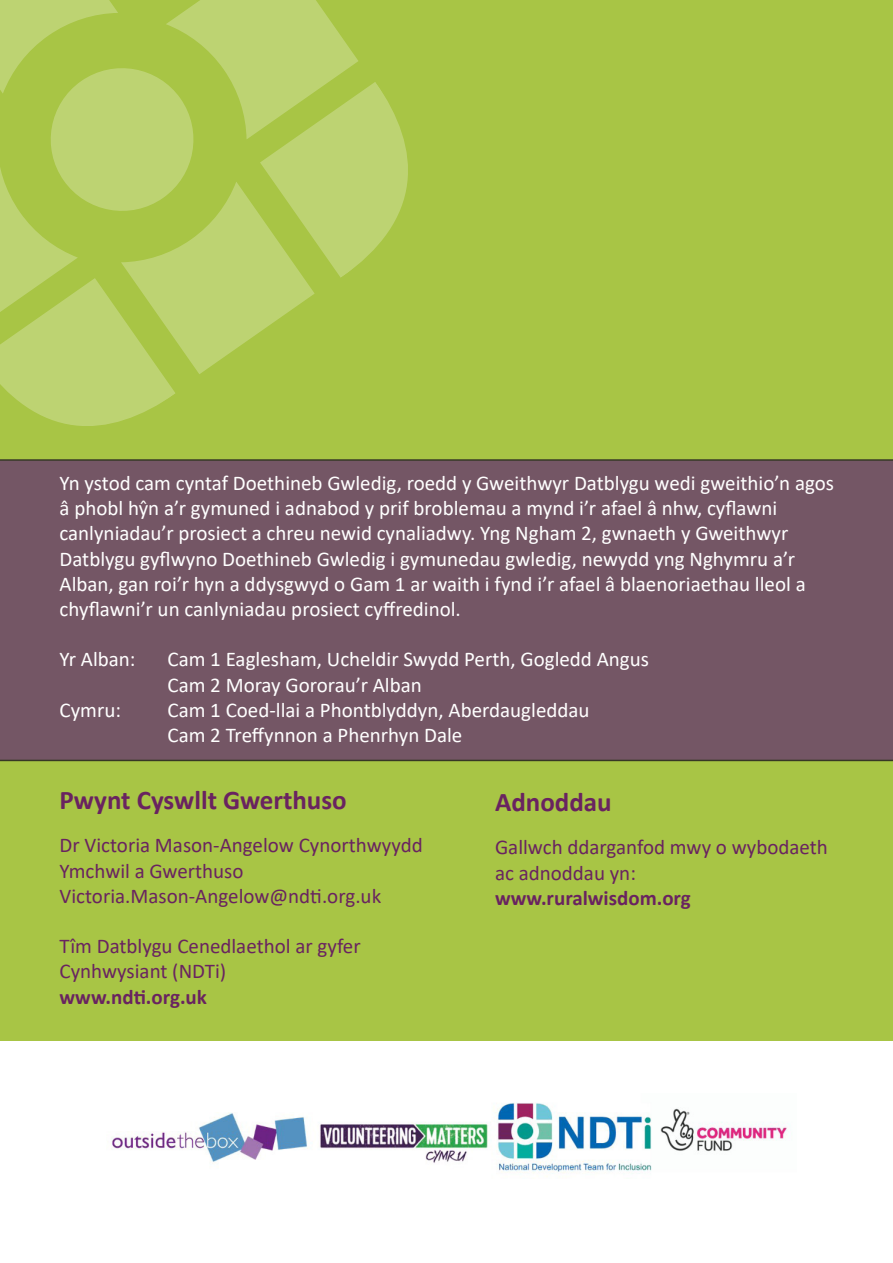
<style>
.page{position:relative;width:893px;height:1263px;background:#fff}
.page>*{position:absolute;margin:0;border:0;box-sizing:border-box;transform-origin:0 0}
.t1{font:700 27px "Calibri";color:#692360}
.t2{font:21px "Calibri";color:#fff}
.t3{font:21px/25.2px "Calibri";color:#692360}
.t4{font:700 21px "Calibri";color:#692360}
</style>
<div class="page">
<div style="left:0;top:0;width:893px;height:552px;background:#a8c545"></div>
<img style="left:110px;top:1102px;width:679px;height:75px">
<div style="left:0;top:536px;width:893px;height:505px;background:#a8c545"></div>
<div style="left:0;top:459px;width:893px;height:302px;background:#745665"></div>
<svg style="left:0;top:0;width:408px;height:426px"></svg>
<p class="t2" style="left:60px;top:468px;width:776px">Yn ystod cam cyntaf Doethineb Gwledig, roedd y Gweithwyr Datblygu wedi gweithio’n agos</p>
<p class="t2" style="left:60px;top:493px;width:719px">â phobl hŷn a’r gymuned i adnabod y prif broblemau a mynd i’r afael â nhw, cyflawni</p>
<p class="t2" style="left:60px;top:519px;width:730px">canlyniadau’r prosiect a chreu newid cynaliadwy. Yng Ngham 2, gwnaeth y Gweithwyr</p>
<p class="t2" style="left:60px;top:544px;width:737px">Datblygu gyflwyno Doethineb Gwledig i gymunedau gwledig, newydd yng Nghymru a’r</p>
<p class="t2" style="left:60px;top:569px;width:748px">Alban, gan roi’r hyn a ddysgwyd o Gam 1 ar waith i fynd i’r afael â blaenoriaethau lleol a</p>
<p class="t2" style="left:60px;top:594px;width:403px">chyflawni’r un canlyniadau prosiect cyffredinol.</p>
<p class="t2" style="left:60px;top:645px;width:78px">Yr Alban:</p>
<p class="t2" style="left:168px;top:645px;width:483px">Cam 1 Eaglesham, Ucheldir Swydd Perth, Gogledd Angus</p>
<p class="t2" style="left:168px;top:670px;width:256px">Cam 2 Moray Gororau’r Alban</p>
<p class="t2" style="left:60px;top:695px;width:63px">Cymru:</p>
<p class="t2" style="left:168px;top:695px;width:424px">Cam 1 Coed-llai a Phontblyddyn, Aberdaugleddau</p>
<p class="t2" style="left:168px;top:720px;width:296px">Cam 2 Treffynnon a Phenrhyn Dale</p>
<p class="t1" style="left:60px;top:781px;width:289px">Pwynt Cyswllt Gwerthuso</p>
<p class="t3" style="left:60px;top:832px;width:365px">Dr Victoria Mason-Angelow Cynorthwyydd<br>Ymchwil a Gwerthuso</p>
<p class="t3" style="left:60px;top:882px;width:323px">Victoria.Mason-Angelow@ndti.org.uk</p>
<p class="t3" style="left:60px;top:933px;width:303px">Tîm Datblygu Cenedlaethol ar gyfer</p>
<p class="t3" style="left:60px;top:958px;width:168px">Cynhwysiant (NDTi)</p>
<p class="t4" style="left:60px;top:982px;width:149px">www.ndti.org.uk</p>
<p class="t1" style="left:495px;top:783px;width:118px">Adnoddau</p>
<p class="t3" style="left:495px;top:834px;width:334px">Gallwch ddarganfod mwy o wybodaeth</p>
<p class="t3" style="left:495px;top:859px;width:142px">ac adnoddau yn:</p>
<p class="t4" style="left:495px;top:883px;width:197px">www.ruralwisdom.org</p>
</div>
